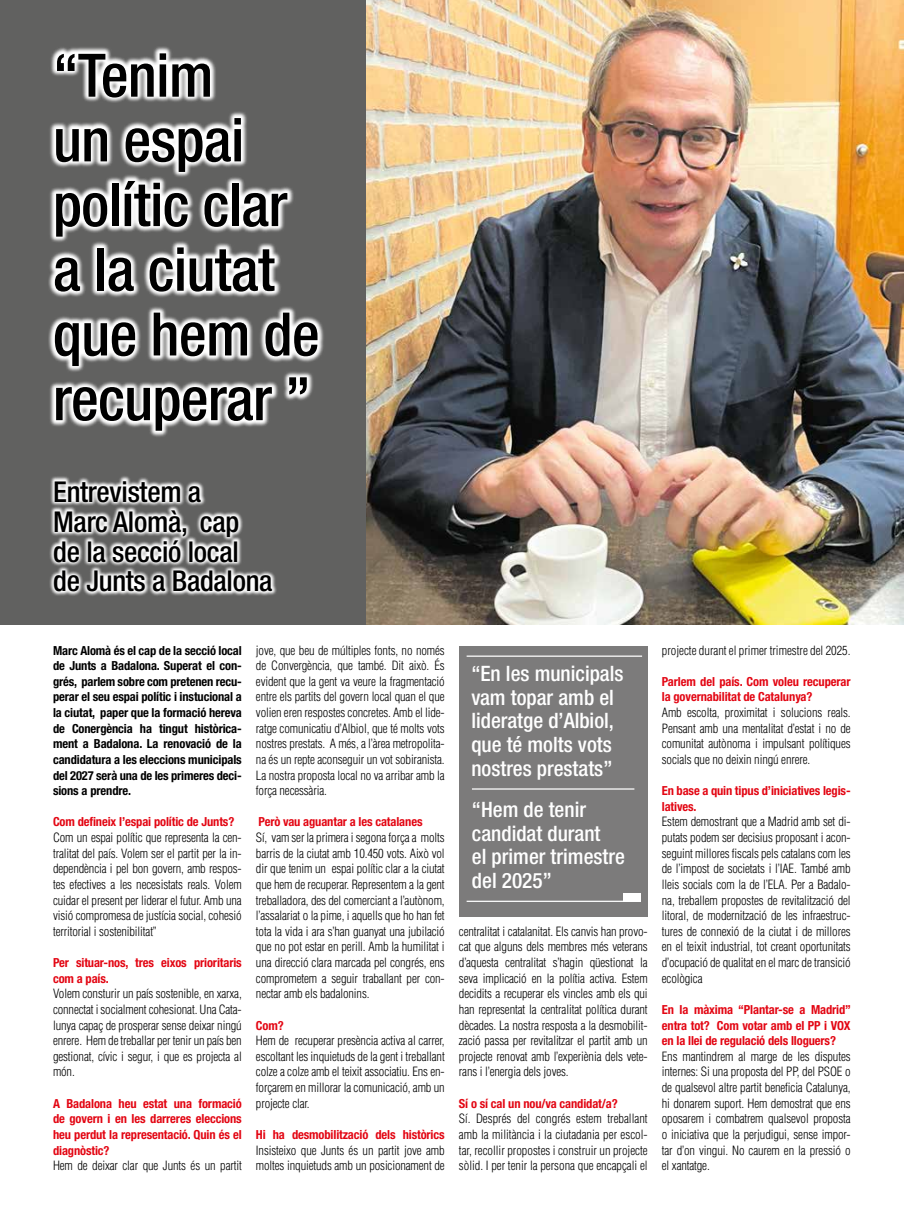
<style>
.page{position:relative;width:904px;height:1205px;background:#fff}
.page>*{position:absolute;margin:0;border:0;box-sizing:border-box;transform-origin:0 0}
.t1{font:500 condensed 60px/64.6px "Helvetica Neue";letter-spacing:-.01em;color:#000}
.t2{font:500 condensed 28.75px/29.9px "Helvetica Neue";letter-spacing:-.01em;color:#000}
.t3{font:500 condensed 21.25px/23.8px "Helvetica Neue";color:#fff}
.t4{font:300 condensed 12.5px/15.6px "Helvetica";letter-spacing:-.01em;color:#000;text-align:justify}
.t5{font:700 condensed 12.5px/15.6px "Helvetica Neue";letter-spacing:-.01em;color:#e30613}
.t6{font:700 condensed 12.5px/15.6px "Helvetica Neue";letter-spacing:-.01em;color:#000;text-align:justify}
</style>
<div class="page">
<div style="left:0;top:0;width:904px;height:624px;background:#616160"></div>
<img style="left:366px;top:0;width:538px;height:624px">
<svg style="left:48px;top:46px;width:276px;height:391px"></svg>
<svg style="left:49px;top:476px;width:228px;height:120px"></svg>
<div style="left:459px;top:646px;width:188px;height:270px;background:#7c7b7b"></div>
<hr style="left:466px;top:655px;width:176px;height:2px;background:#fff">
<hr style="left:472px;top:788px;width:162px;height:1px;background:#fff">
<hr style="left:466px;top:900px;width:173px;height:2px;background:#fff">
<div style="left:623px;top:893px;width:17px;height:9px;background:#fff"></div>
<h1 class="t1" style="left:53px;top:42px;width:268px">“Tenim<br>un espai polític clar a la ciutat que hem de recuperar ”</h1>
<h2 class="t2" style="left:53px;top:476px;width:221px">Entrevistem a<br>Marc Alomà, cap de la secció local de Junts a Badalona</h2>
<p class="t6" style="left:53px;top:642px;width:190px">Marc Alomà és el cap de la secció local de Junts a Badalona. Superat el con&shy;grés, parlem sobre com pretenen recu&shy;perar el seu espai polític i instucional a la ciutat, paper que la formació hereva de Conergència ha tingut històrica&shy;ment a Badalona. La renovació de la candidatura a les eleccions municipals del 2027 serà una de les primeres deci&shy;sions a prendre.</p>
<p class="t5" style="left:53px;top:814px;width:183px">Com defineix l’espai polític de Junts?</p>
<p class="t4" style="left:53px;top:829px;width:190px">Com un espai polític que representa la cen&shy;tralitat del país. Volem ser el partit per la in&shy;dependència i pel bon govern, amb respos&shy;tes efectives a les necesistats reals. Volem cuidar el present per liderar el futur. Amb una visió compromesa de justícia social, cohesió territorial i sostenibilitat”</p>
<p class="t5" style="left:53px;top:954px;width:190px">Per situar-nos, tres eixos prioritaris com a país.</p>
<p class="t4" style="left:53px;top:986px;width:190px">Volem consturir un país sostenible, en xarxa, connectat i socialment cohesionat. Una Cata&shy;lunya capaç de prosperar sense deixar ningú enrere. Hem de treballar per tenir un país ben gestionat, cívic i segur, i que es projecta al món.</p>
<p class="t5" style="left:53px;top:1095px;width:190px;text-align:justify">A Badalona heu estat una formació de govern i en les darreres eleccions heu perdut la representació. Quin és el diagnòstic?</p>
<p class="t4" style="left:53px;top:1158px;width:190px">Hem de deixar clar que Junts és un partit</p>
<p class="t4" style="left:256px;top:642px;width:190px">jove, que beu de múltiples fonts, no només de Convergència, que també. Dit això. És evident que la gent va veure la fragmentació entre els partits del govern local quan el que volien eren respostes concretes. Amb el lide&shy;ratge comunicatiu d’Albiol, que té molts vots nostres prestats. A més, a l’àrea metropolita&shy;na és un repte aconseguir un vot sobiranista.<br>La nostra proposta local no va arribar amb la força necessària.</p>
<p class="t5" style="left:258px;top:814px;width:165px">Però vau aguantar a les catalanes</p>
<p class="t4" style="left:256px;top:829px;width:190px">Sí, vam ser la primera i segona força a molts barris de la ciutat amb 10.450 vots. Això vol dir que tenim un espai polític clar a la ciutat que hem de recuperar. Representem a la gent treballadora, des del comerciant a l’autònom, l’assalariat o la pime, i aquells que ho han fet tota la vida i ara s’han guanyat una jubilació que no pot estar en perill. Amb la humilitat i una direcció clara marcada pel congrés, ens comprometem a seguir traballant per con&shy;nectar amb els badalonins.</p>
<p class="t5" style="left:256px;top:1017px;width:29px">Com?</p>
<p class="t4" style="left:256px;top:1033px;width:190px">Hem de recuperar presència activa al carrer, escoltant les inquietuds de la gent i treballant colze a colze amb el teixit associatiu. Ens en&shy;forçarem en millorar la comunicació, amb un projecte clar.</p>
<p class="t5" style="left:256px;top:1126px;width:190px">Hi ha desmobilització dels històrics</p>
<p class="t4" style="left:256px;top:1142px;width:190px">Insisteixo que Junts és un partit jove amb moltes inquietuds amb un posicionament de</p>
<h3 class="t3" style="left:471px;top:661px;width:154px">“En les municipals vam topar amb el lideratge d’Albiol, que té molts vots nostres prestats”</h3>
<h3 class="t3" style="left:472px;top:797px;width:154px">“Hem de tenir candidat durant<br>el primer trimestre del 2025”</h3>
<p class="t4" style="left:459px;top:923px;width:190px">centralitat i catalanitat. Els canvis han provo&shy;cat que alguns dels membres més veterans d’aquesta centralitat s’hagin qüestionat la seva implicació en la polítia activa. Estem decidits a recuperar els vincles amb els qui han representat la centralitat política durant dècades. La nostra resposta a la desmobilit&shy;zació passa per revitalitzar el partit amb un projecte renovat amb l’experiènia dels vete&shy;rans i l’energia dels joves.</p>
<p class="t5" style="left:459px;top:1095px;width:160px">Sí o sí cal un nou/va candidat/a?</p>
<p class="t4" style="left:459px;top:1111px;width:190px">Sí. Després del congrés estem treballant amb la militància i la ciutadania per escol&shy;tar, recollir propostes i construir un projecte sòlid. I per tenir la persona que encapçali el</p>
<p class="t4" style="left:662px;top:642px;width:190px">projecte durant el primer trimestre del 2025.</p>
<p class="t5" style="left:662px;top:673px;width:190px">Parlem del país. Com voleu recuperar la governabilitat de Catalunya?</p>
<p class="t4" style="left:662px;top:704px;width:190px">Amb escolta, proximitat i solucions reals.<br>Pensant amb una mentalitat d’estat i no de comunitat autònoma i impulsant polítiques socials que no deixin ningú enrere.</p>
<p class="t5" style="left:662px;top:783px;width:190px">En base a quin tipus d’iniciatives legis&shy;latives.</p>
<p class="t4" style="left:662px;top:814px;width:190px">Estem demostrant que a Madrid amb set di&shy;putats podem ser decisius proposant i acon&shy;seguint millores fiscals pels catalans com les de l’impost de societats i l’IAE. També amb lleis socials com la de l’ELA. Per a Badalo&shy;na, treballem propostes de revitalització del litoral, de modernització de les infraestruc&shy;tures de connexió de la ciutat i de millores en el teixit industrial, tot creant oportunitats d’ocupació de qualitat en el marc de transició ecològica</p>
<p class="t5" style="left:662px;top:1001px;width:191px;text-align:justify">En la màxima “Plantar-se a Madrid” entra tot? Com votar amb el PP i VOX en la llei de regulació dels lloguers?</p>
<p class="t4" style="left:662px;top:1048px;width:190px">Ens mantindrem al marge de les disputes internes: Si una proposta del PP, del PSOE o de qualsevol altre partit beneficia Catalunya, hi donarem suport. Hem demostrat que ens oposarem i combatrem qualsevol proposta o iniciativa que la perjudigui, sense impor&shy;tar d’on vingui. No caurem en la pressió o el xantatge.</p>
</div>
